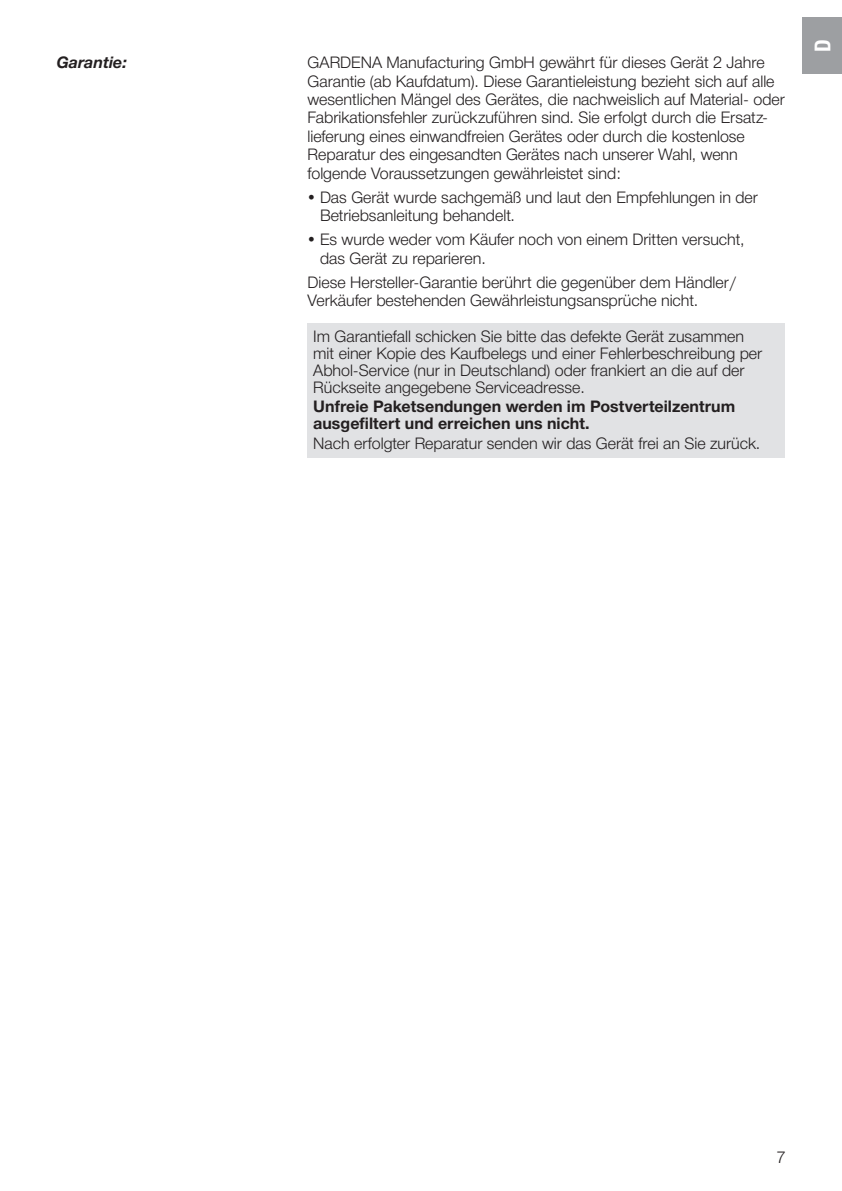
<style>
.page{position:relative;width:842px;height:1191px;background:#fff}
.page>*{position:absolute;margin:0;border:0;box-sizing:border-box;transform-origin:0 0}
.t1{font:700 22px "Gardena Sans Cond";color:#fff}
.t2{font:16px/18.4px "Gardena Sans";color:#231f20}
.t3{font:700 16px/17px "Gardena Sans";color:#231f20}
.t4{font:italic 700 16px "Gardena Sans";color:#231f20}
</style>
<div class="page">
<div style="left:308px;top:323px;width:477px;height:135px;background:#e1e2e4"></div>
<div style="left:802px;top:17px;width:40px;height:57px;background:#9d9fa2"></div>
<p class="t4" style="left:57px;top:51px;width:72px">Garantie:</p>
<p class="t2" style="left:308px;top:53px;width:479px">GARDENA Manufacturing GmbH gewährt für dieses Gerät 2 Jahre Garantie (ab Kaufdatum). Diese Garantieleistung bezieht sich auf alle wesentlichen Mängel des Gerätes, die nachweislich auf Material- oder Fabrikationsfehler zurückzuführen sind. Sie erfolgt durch die Ersatz&shy;lieferung eines einwandfreien Gerätes oder durch die kostenlose Reparatur des eingesandten Gerätes nach unserer Wahl, wenn folgende Voraussetzungen gewährleistet sind:</p>
<p class="t2" style="left:320px;top:187px;width:439px;text-indent:-12px">• Das Gerät wurde sachgemäß und laut den Empfehlungen in der<br>Betriebsanleitung behandelt.</p>
<p class="t2" style="left:320px;top:230px;width:426px;text-indent:-12px">• Es wurde weder vom Käufer noch von einem Dritten versucht, das Gerät zu reparieren.</p>
<p class="t2" style="left:308px;top:272px;width:430px">Diese Hersteller-Garantie berührt die gegenüber dem Händler/<br>Verkäufer bestehenden Gewährleistungsansprüche nicht.</p>
<p class="t2" style="left:313px;top:327px;width:450px;line-height:17px">Im Garantiefall schicken Sie bitte das defekte Gerät zusammen mit einer Kopie des Kaufbelegs und einer Fehlerbeschreibung per Abhol-Service (nur in Deutschland) oder frankiert an die auf der Rückseite angegebene Serviceadresse.</p>
<p class="t3" style="left:313px;top:397px;width:423px">Unfreie Paketsendungen werden im Postverteilzentrum ausgefiltert und erreichen uns nicht.</p>
<p class="t2" style="left:313px;top:434px;width:449px">Nach erfolgter Reparatur senden wir das Gerät frei an Sie zurück.</p>
<h1 class="t1" style="left:807px;top:52px;width:14px;rotate:-90deg">D</h1>
<p class="t2" style="left:776px;top:1147px;width:10px">7</p>
</div>
